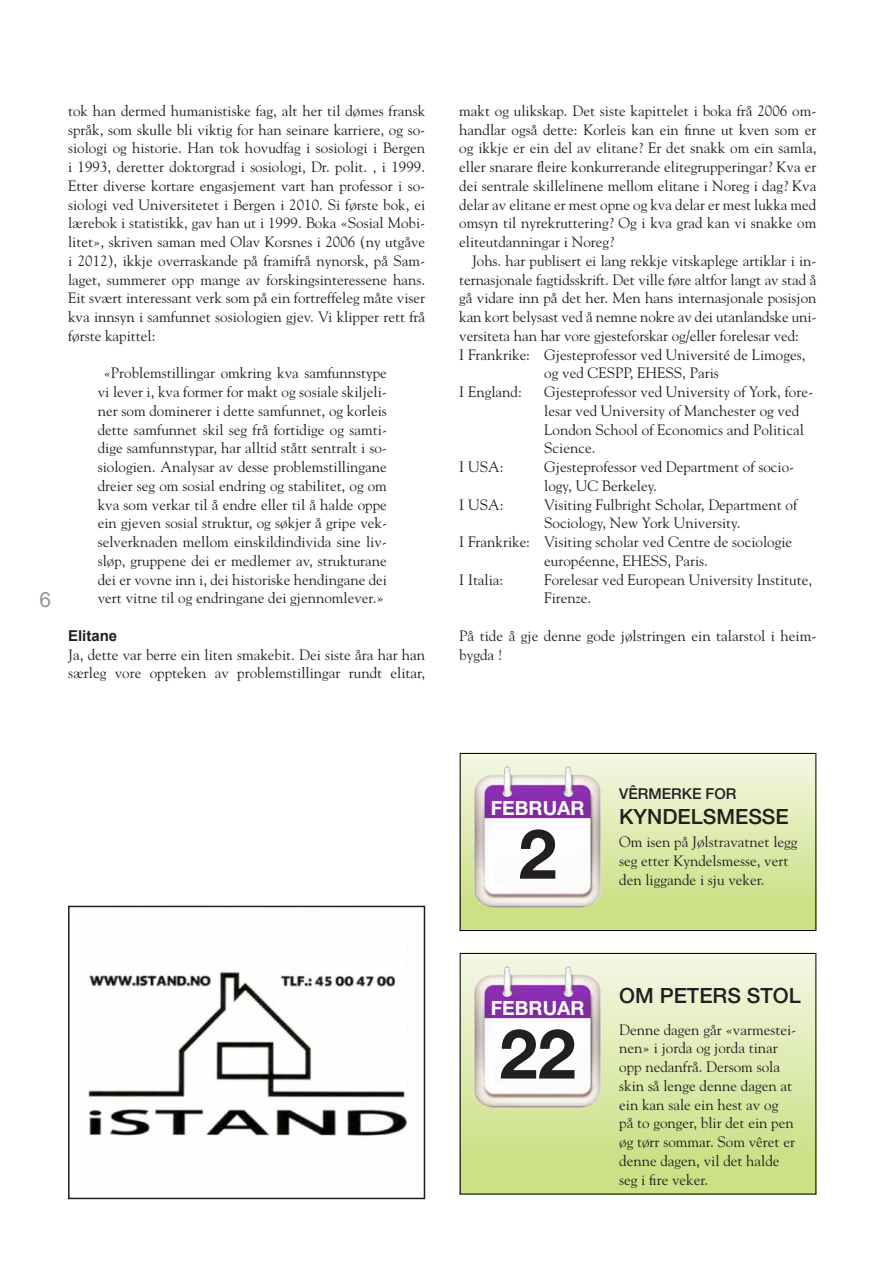
<style>
.page{position:relative;width:893px;height:1263px;background:#fff}
.page>*{position:absolute;margin:0;border:0;box-sizing:border-box;transform-origin:0 0}
.t1{font:700 69px "Helvetica Neue";color:#231f20}
.t2{font:500 21px "Helvetica Neue";color:#231f20}
.t3{font:21px "Arial";color:#949698}
.t4{font:700 19.5px "Helvetica Neue";color:#fff}
.t5{font:15px/18.8px "Goudy";color:#231f20}
.t6{font:500 15px "Helvetica Neue";color:#231f20}
.t7{font:700 15px "Arial";color:#231f20}
</style>
<div class="page">
<img style="left:88px;top:971px;width:320px;height:166px">
<div style="left:68px;top:906px;width:357px;height:293px;border:2px solid #231f20"></div>
<div style="left:459px;top:753px;width:358px;height:178px;background:linear-gradient(to bottom,#f3f8e4,#c7dd7a)"></div>
<img style="left:471px;top:764px;width:132px;height:145px">
<div style="left:460px;top:753px;width:356px;height:178px;border:1px solid #000"></div>
<div style="left:459px;top:952px;width:358px;height:243px;background:linear-gradient(to bottom,#f3f8e4,#c7dd79)"></div>
<img style="left:471px;top:964px;width:132px;height:145px">
<div style="left:460px;top:953px;width:356px;height:241px;border:1px solid #000"></div>
<h2 class="t3" style="left:39px;top:586px;width:13px">6</h2>
<p class="t5" style="left:68px;top:101px;width:359px;text-align:justify">tok han dermed humanistiske fag, alt her til dømes fransk språk, som skulle bli viktig for han seinare karriere, og so&shy;siologi og historie. Han tok hovudfag i sosiologi i Bergen i 1993, deretter doktorgrad i sosiologi, Dr. polit. , i 1999.<br>Etter diverse kortare engasjement vart han professor i so&shy;siologi ved Universitetet i Bergen i 2010. Si første bok, ei lærebok i statistikk, gav han ut i 1999. Boka «Sosial Mobi&shy;litet», skriven saman med Olav Korsnes i 2006 (ny utgåve i 2012), ikkje overraskande på framifrå nynorsk, på Sam&shy;laget, summerer opp mange av forskingsinteressene hans.<br>Eit svært interessant verk som på ein fortreffeleg måte viser kva innsyn i samfunnet sosiologien gjev. Vi klipper rett frå første kapittel:</p>
<p class="t5" style="left:98px;top:363px;width:291px;text-align:center">«Problemstillingar omkring kva samfunnstype vi lever i, kva former for makt og sosiale skiljeli&shy;ner som dominerer i dette samfunnet, og korleis dette samfunnet skil seg frå fortidige og samti&shy;dige samfunnstypar, har alltid stått sentralt i so&shy;siologien. Analysar av desse problemstillingane dreier seg om sosial endring og stabilitet, og om kva som verkar til å endre eller til å halde oppe ein gjeven sosial struktur, og søkjer å gripe vek&shy;selverknaden mellom einskildindivida sine liv&shy;sløp, gruppene dei er medlemer av, strukturane dei er vovne inn i, dei historiske hendingane dei vert vitne til og endringane dei gjennomlever.»</p>
<p class="t7" style="left:68px;top:626px;width:51px">Elitane</p>
<p class="t5" style="left:68px;top:644px;width:359px">Ja, dette var berre ein liten smakebit. Dei siste åra har han særleg vore oppteken av problemstillingar rundt elitar,</p>
<p class="t5" style="left:459px;top:101px;width:359px;text-align:justify">makt og ulikskap. Det siste kapittelet i boka frå 2006 om&shy;handlar også dette: Korleis kan ein finne ut kven som er og ikkje er ein del av elitane? Er det snakk om ein samla, eller snarare fleire konkurrerande elitegrupperingar? Kva er dei sentrale skillelinene mellom elitane i Noreg i dag? Kva delar av elitane er mest opne og kva delar er mest lukka med omsyn til nyrekruttering? Og i kva grad kan vi snakke om eliteutdanningar i Noreg?</p>
<p class="t5" style="left:472px;top:251px;width:346px">Johs. har publisert ei lang rekkje vitskaplege artiklar i in-</p>
<p class="t5" style="left:459px;top:269px;width:359px">ternasjonale fagtidsskrift. Det ville føre altfor langt av stad å</p>
<p class="t5" style="left:459px;top:288px;width:359px">gå vidare inn på det her. Men hans internasjonale posisjon</p>
<p class="t5" style="left:459px;top:307px;width:359px">kan kort belysast ved å nemne nokre av dei utanlandske uni-</p>
<p class="t5" style="left:459px;top:326px;width:341px">versiteta han har vore gjesteforskar og/eller forelesar ved:</p>
<p class="t5" style="left:459px;top:344px;width:348px">I Frankrike: Gjesteprofessor ved Université de Limoges,</p>
<p class="t5" style="left:544px;top:363px;width:176px">og ved CESPP, EHESS, Paris</p>
<p class="t5" style="left:459px;top:382px;width:64px">I England:</p>
<p class="t5" style="left:544px;top:382px;width:270px">Gjesteprofessor ved University of York, fore&shy;lesar ved University of Manchester og ved London School of Economics and Political Science.</p>
<p class="t5" style="left:459px;top:457px;width:46px">I USA:</p>
<p class="t5" style="left:544px;top:457px;width:251px">Gjesteprofessor ved Department of socio&shy;logy, UC Berkeley.</p>
<p class="t5" style="left:459px;top:494px;width:46px">I USA:</p>
<p class="t5" style="left:544px;top:494px;width:254px">Visiting Fulbright Scholar, Department of</p>
<p class="t5" style="left:544px;top:513px;width:198px">Sociology, New York University.</p>
<p class="t5" style="left:459px;top:532px;width:334px">I Frankrike: Visiting scholar ved Centre de sociologie</p>
<p class="t5" style="left:544px;top:551px;width:165px">européenne, EHESS, Paris.</p>
<p class="t5" style="left:459px;top:569px;width:46px">I Italia:</p>
<p class="t5" style="left:544px;top:569px;width:269px">Forelesar ved European University Institute,<br>Firenze.</p>
<p class="t5" style="left:459px;top:626px;width:359px">På tide å gje denne gode jølstringen ein talarstol i heim&shy;bygda !</p>
<h3 class="t4" style="left:491px;top:796px;width:95px">FEBRUAR</h3>
<h1 class="t1" style="left:518px;top:811px;width:40px">2</h1>
<p class="t6" style="left:619px;top:784px;width:119px">VÊRMERKE FOR</p>
<h2 class="t2" style="left:619px;top:804px;width:171px">KYNDELSMESSE</h2>
<p class="t5" style="left:619px;top:832px;width:180px">Om isen på Jølstravatnet legg seg etter Kyndelsmesse, vert den liggande i sju veker.</p>
<h3 class="t4" style="left:491px;top:995px;width:95px">FEBRUAR</h3>
<h1 class="t1" style="left:499px;top:1011px;width:78px">22</h1>
<h2 class="t2" style="left:619px;top:983px;width:183px">OM PETERS STOL</h2>
<p class="t5" style="left:619px;top:1019px;width:179px">Denne dagen går «varmestei&shy;nen» i jorda og jorda tinar opp nedanfrå. Dersom sola skin så lenge denne dagen at ein kan sale ein hest av og på to gonger, blir det ein pen øg tørr sommar. Som vêret er denne dagen, vil det halde seg i fire veker.</p>
</div>
